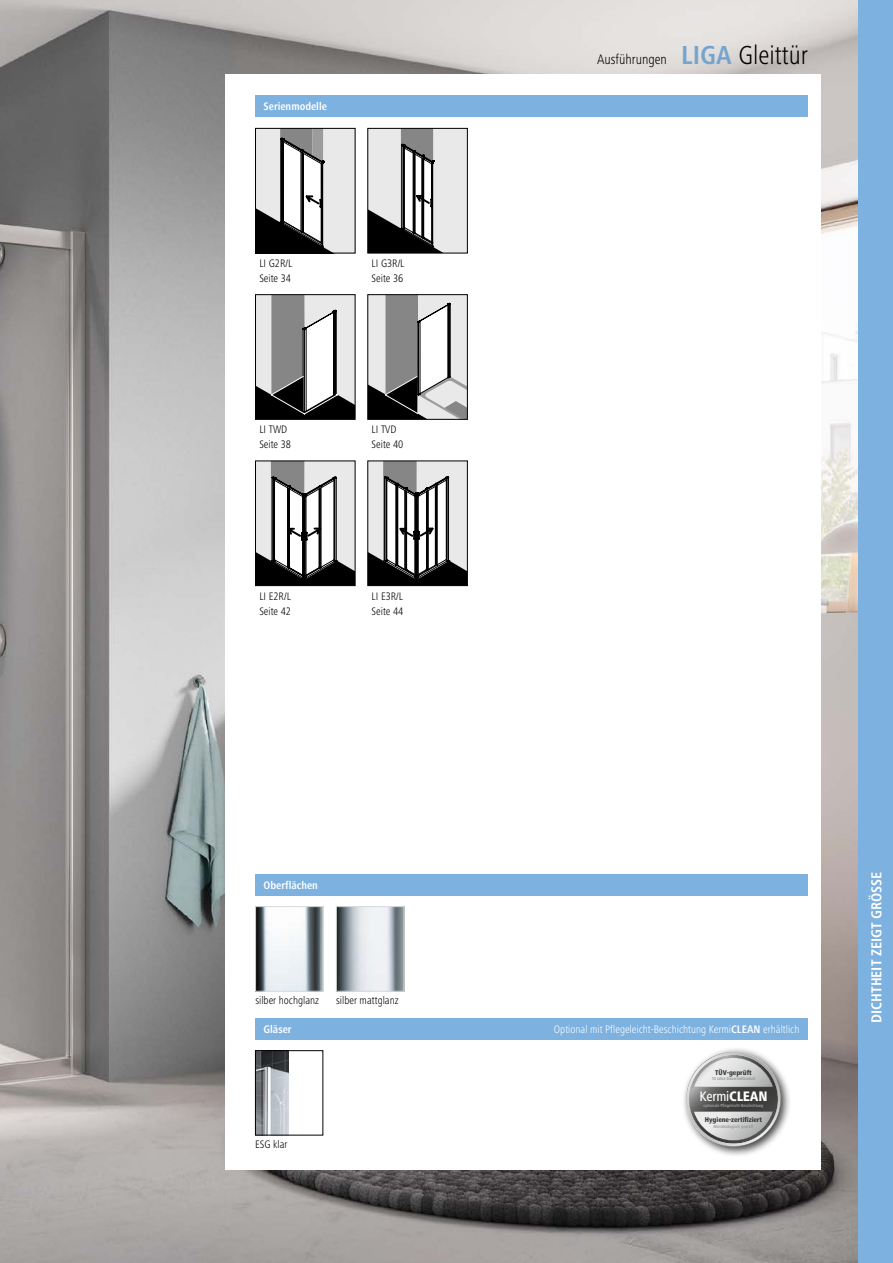
<style>
.page{position:relative;width:893px;height:1263px;background:#fff}
.page>*{position:absolute;margin:0;border:0;box-sizing:border-box;transform-origin:0 0}
.t1{font:700 condensed 15px "Frutiger Next LTW1 G";color:#fff}
.t2{font:300 condensed 14.25px "Frutiger Next LTW1 G";color:#000}
.t3{font:500 condensed 14.25px "Frutiger Next LTW1 G";letter-spacing:-.015em;color:#fff}
.t4{font:300 condensed 11.25px/14.9px "Frutiger Next LTW1 G";color:#000}
.t5{font:300 condensed 11.25px "Frutiger Next LTW1 G";color:#fff}
.t6{font:700 condensed 11.25px "Frutiger Next LTW1 G";color:#fff}
.t7{font:800 condensed 7.2px "Frutiger Next LTW1 G";letter-spacing:-.005em;color:#343433}
.t8{font:800 condensed 7.2px "Frutiger Next LTW1 G";color:#363534}
.t9{font:500 condensed 4.5px "Frutiger Next LTW1 G";color:#b1b2b2}
.t10{font:500 condensed 4.5px "Frutiger Next LTW1 G";color:#868686}
.t11{font:500 condensed 4.5px "Frutiger Next LTW1 G";color:#8d8d8d}
.s1{font-weight:700;font-size:27px;color:#73a4d0}
.s2{font-size:27px}
.s3{font-weight:700}
.s4{font-weight:800}
</style>
<div class="page">
<img style="left:0;top:0;width:859px;height:1263px">
<div style="left:225px;top:74px;width:596px;height:1095px;background:#fff"></div>
<div style="left:255px;top:96px;width:553px;height:21px;background:#7cb1e0"></div>
<div style="left:681px;top:1047px;width:111px;height:111px;background:#000;opacity:.75"></div>
<svg style="left:686px;top:1052px;width:95px;height:95px"></svg>
<div style="left:255px;top:875px;width:553px;height:21px;background:#7cb1e0"></div>
<div style="left:255px;top:1018px;width:553px;height:22px;background:#7cb1e0"></div>
<div style="left:255px;top:1050px;width:68px;height:85px;border:1px solid #000"></div>
<img style="left:255px;top:1051px;width:34px;height:84px">
<svg style="left:257px;top:130px;width:96px;height:121px"></svg>
<div style="left:255px;top:128px;width:100px;height:125px;border:1px solid #000"></div>
<div style="left:859px;top:0;width:34px;height:1263px;background:#7cb1e0"></div>
<svg style="left:369px;top:130px;width:97px;height:121px"></svg>
<div style="left:367px;top:128px;width:101px;height:125px;border:1px solid #000"></div>
<svg style="left:257px;top:296px;width:96px;height:122px"></svg>
<div style="left:255px;top:294px;width:100px;height:126px;border:1px solid #000"></div>
<svg style="left:369px;top:296px;width:97px;height:122px"></svg>
<div style="left:367px;top:294px;width:101px;height:126px;border:1px solid #000"></div>
<svg style="left:257px;top:462px;width:96px;height:122px"></svg>
<div style="left:255px;top:460px;width:100px;height:126px;border:1px solid #000"></div>
<svg style="left:369px;top:462px;width:97px;height:122px"></svg>
<div style="left:367px;top:460px;width:101px;height:126px;border:1px solid #000"></div>
<img style="left:257px;top:908px;width:64px;height:81px">
<div style="left:255px;top:906px;width:68px;height:85px;border:1px solid #d9dada"></div>
<img style="left:338px;top:908px;width:64px;height:81px">
<div style="left:336px;top:906px;width:68px;height:85px;border:1px solid #d9dada"></div>
<p class="t6" style="left:264px;top:101px;width:65px">Serienmodelle</p>
<p class="t4" style="left:259px;top:256px;width:34px">LI G2R/L<br>Seite 34</p>
<p class="t4" style="left:372px;top:256px;width:34px">LI G3R/L<br>Seite 36</p>
<p class="t4" style="left:259px;top:422px;width:33px">LI TWD<br>Seite 38</p>
<p class="t4" style="left:372px;top:422px;width:33px">LI TVD<br>Seite 40</p>
<p class="t4" style="left:259px;top:589px;width:33px">LI E2R/L<br>Seite 42</p>
<p class="t4" style="left:372px;top:589px;width:33px">LI E3R/L<br>Seite 44</p>
<p class="t2" style="left:597px;top:52px;width:212px">Ausführungen <span class="s1">LIGA</span> <span class="s2">Gleittür</span></p>
<p class="t6" style="left:264px;top:880px;width:56px">Oberflächen</p>
<p class="t4" style="left:255px;top:993px;width:65px">silber hochglanz</p>
<p class="t4" style="left:336px;top:993px;width:64px">silber mattglanz</p>
<p class="t6" style="left:264px;top:1024px;width:30px">Gläser</p>
<p class="t5" style="left:554px;top:1024px;width:247px">Optional mit Pflegeleicht-Beschichtung Kermi<span class="s3">CLEAN</span> erhältlich</p>
<p class="t8" style="left:715px;top:1069px;width:38px">TÜV-geprüft</p>
<p class="t10" style="left:712px;top:1077px;width:45px">10 Jahre Dauerhaltbarkeit</p>
<p class="t3" style="left:699px;top:1091px;width:70px">Kermi<span class="s4">CLEAN</span></p>
<p class="t9" style="left:704px;top:1103px;width:61px">optionale Pflegeleicht-Beschichtung</p>
<p class="t4" style="left:255px;top:1137px;width:34px">ESG klar</p>
<p class="t7" style="left:705px;top:1116px;width:59px">Hygiene-zertifiziert</p>
<p class="t11" style="left:713px;top:1124px;width:42px">Microbiologisch geprüft</p>
<h1 class="t1" style="left:869px;top:1023px;width:152px;rotate:-90deg">DICHTHEIT ZEIGT GRÖSSE</h1>
</div>
